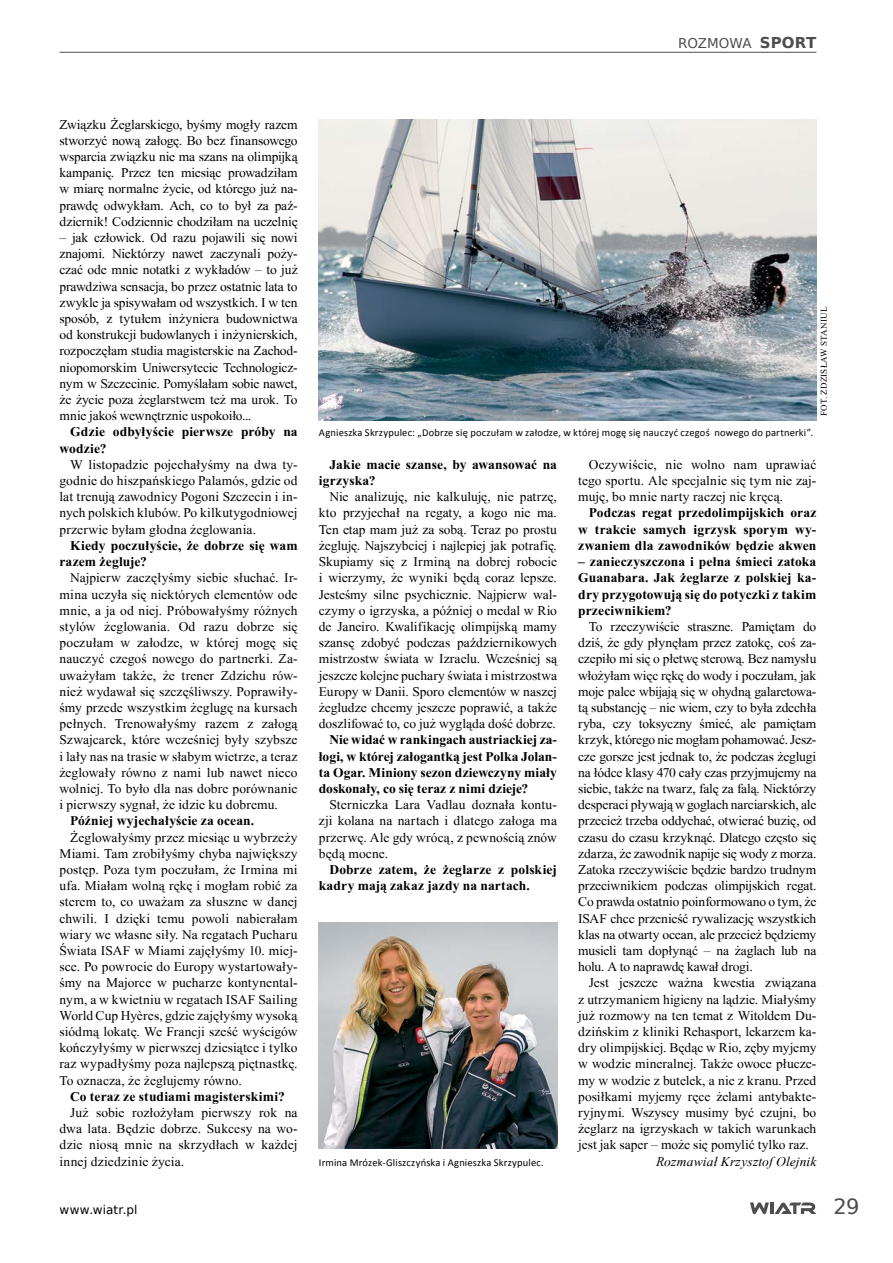
<style>
.page{position:relative;width:893px;height:1263px;background:#fff}
.page>*{position:absolute;margin:0;border:0;box-sizing:border-box;transform-origin:0 0}
.t1{font:21px "DejaVu Sans";color:#4d4d4f}
.t2{font:13.5px/16.2px "Times Roman PL";letter-spacing:.005em;color:#000;text-align:justify}
.t3{font:13.5px/16.2px "Times Roman Bold PL";letter-spacing:.01em;color:#000}
.t4{font:13.5px "Times Roman Italic PL";letter-spacing:.01em;color:#000}
.t5{font:13.5px "DejaVu Sans";letter-spacing:-.01em;color:#4d4d4f}
.t6{font:12px "DejaVu Sans";letter-spacing:.01em;color:#000}
.t7{font:10.5px "Calibri";letter-spacing:.015em;color:#000}
.t8{font:9px "Times Roman PL";letter-spacing:.02em;color:#000}
.s1{font-weight:700;font-size:15px}
</style>
<div class="page">
<svg style="left:750px;top:1202px;width:66px;height:12px"></svg>
<hr style="left:60px;top:52px;width:756px;height:1px;background:#4d4d4f">
<img style="left:319px;top:922px;width:238px;height:227px">
<img style="left:319px;top:119px;width:497px;height:301px">
<p class="t5" style="left:678px;top:32px;width:140px">ROZMOWA <span class="s1">SPORT</span></p>
<p class="t2" style="left:60px;top:116px;width:240px">Związku Żeglarskiego, byśmy mogły razem stworzyć nową załogę. Bo bez finansowego wsparcia związku nie ma szans na olimpijką kampanię. Przez ten miesiąc prowadziłam w miarę normalne życie, od którego już na&shy;prawdę odwykłam. Ach, co to był za paź&shy;dziernik! Codziennie chodziłam na uczelnię</p>
<p class="t2" style="left:60px;top:229px;width:240px">– jak człowiek. Od razu pojawili się nowi znajomi. Niektórzy nawet zaczynali poży&shy;czać ode mnie notatki z wykładów – to już prawdziwa sensacja, bo przez ostatnie lata to zwykle ja spisywałam od wszystkich. I w ten sposób, z tytułem inżyniera budownictwa od konstrukcji budowlanych i inżynierskich, rozpoczęłam studia magisterskie na Zachod&shy;niopomorskim Uniwersytecie Technologicz&shy;nym w Szczecinie. Pomyślałam sobie nawet, że życie poza żeglarstwem też ma urok. To mnie jakoś wewnętrznie uspokoiło...</p>
<p class="t3" style="left:60px;top:424px;width:240px;text-indent:11px">Gdzie odbyłyście pierwsze próby na wodzie?</p>
<p class="t2" style="left:60px;top:456px;width:240px;text-indent:11px">W listopadzie pojechałyśmy na dwa ty&shy;godnie do hiszpańskiego Palamós, gdzie od lat trenują zawodnicy Pogoni Szczecin i in&shy;nych polskich klubów. Po kilkutygodniowej przerwie byłam głodna żeglowania.</p>
<p class="t3" style="left:60px;top:537px;width:240px;text-indent:11px">Kiedy poczułyście, że dobrze się wam razem żegluje?</p>
<p class="t2" style="left:59px;top:570px;width:240px;text-indent:11px">Najpierw zaczęłyśmy siebie słuchać. Ir&shy;mina uczyła się niektórych elementów ode mnie, a ja od niej. Próbowałyśmy różnych stylów żeglowania. Od razu dobrze się poczułam w załodze, w której mogę się nauczyć czegoś nowego do partnerki. Za&shy;uważyłam także, że trener Zdzichu rów&shy;nież wydawał się szczęśliwszy. Poprawiły&shy;śmy przede wszystkim żeglugę na kursach pełnych. Trenowałyśmy razem z załogą Szwajcarek, które wcześniej były szybsze i lały nas na trasie w słabym wietrze, a teraz żeglowały równo z nami lub nawet nieco wolniej. To było dla nas dobre porównanie i pierwszy sygnał, że idzie ku dobremu.</p>
<p class="t3" style="left:70px;top:813px;width:186px">Później wyjechałyście za ocean.</p>
<p class="t2" style="left:59px;top:829px;width:240px;text-indent:11px">Żeglowałyśmy przez miesiąc u wybrzeży Miami. Tam zrobiłyśmy chyba największy postęp. Poza tym poczułam, że Irmina mi ufa. Miałam wolną rękę i mogłam robić za sterem to, co uważam za słuszne w danej chwili. I dzięki temu powoli nabierałam wiary we własne siły. Na regatach Pucharu Świata ISAF w Miami zajęłyśmy 10. miej&shy;sce. Po powrocie do Europy wystartowały&shy;śmy na Majorce w pucharze kontynental&shy;nym, a w kwietniu w regatach ISAF Sailing World Cup Hyères, gdzie zajęłyśmy wysoką siódmą lokatę. We Francji sześć wyścigów kończyłyśmy w pierwszej dziesiątce i tylko raz wypadłyśmy poza najlepszą piętnastkę.<br>To oznacza, że żeglujemy równo.</p>
<p class="t3" style="left:70px;top:1088px;width:216px">Co teraz ze studiami magisterskimi?</p>
<p class="t2" style="left:59px;top:1104px;width:240px;text-indent:11px">Już sobie rozłożyłam pierwszy rok na dwa lata. Będzie dobrze. Sukcesy na wo&shy;dzie niosą mnie na skrzydłach w każdej innej dziedzinie życia.</p>
<p class="t7" style="left:319px;top:426px;width:496px">Agnieszka Skrzypulec: „Dobrze się poczułam w załodze, w której mogę się nauczyć czegoś nowego do partnerki”.</p>
<p class="t8" style="left:819px;top:416px;width:111px;rotate:-90deg">FOT. ZDZISŁAW STANIUL</p>
<p class="t3" style="left:319px;top:456px;width:240px;text-indent:11px">Jakie macie szanse, by awansować na igrzyska?</p>
<p class="t2" style="left:319px;top:489px;width:240px;text-indent:11px">Nie analizuję, nie kalkuluję, nie patrzę, kto przyjechał na regaty, a kogo nie ma.<br>Ten etap mam już za sobą. Teraz po prostu żegluję. Najszybciej i najlepiej jak potrafię.<br>Skupiamy się z Irminą na dobrej robocie i wierzymy, że wyniki będą coraz lepsze.<br>Jesteśmy silne psychicznie. Najpierw wal&shy;czymy o igrzyska, a później o medal w Rio de Janeiro. Kwalifikację olimpijską mamy szansę zdobyć podczas październikowych mistrzostw świata w Izraelu. Wcześniej są jeszcze kolejne puchary świata i mistrzostwa Europy w Danii. Sporo elementów w naszej żegludze chcemy jeszcze poprawić, a także doszlifować to, co już wygląda dość dobrze.</p>
<p class="t3" style="left:319px;top:732px;width:240px;text-align:justify;text-indent:11px">Nie widać w rankingach austriackiej za&shy;łogi, w której załogantką jest Polka Jolan&shy;ta Ogar. Miniony sezon dziewczyny miały doskonały, co się teraz z nimi dzieje?</p>
<p class="t2" style="left:319px;top:796px;width:240px;text-indent:11px">Sterniczka Lara Vadlau doznała kontu&shy;zji kolana na nartach i dlatego załoga ma przerwę. Ale gdy wrócą, z pewnością znów będą mocne.</p>
<p class="t3" style="left:319px;top:861px;width:240px;text-indent:11px">Dobrze zatem, że żeglarze z polskiej kadry mają zakaz jazdy na nartach.</p>
<p class="t2" style="left:578px;top:456px;width:240px;text-indent:11px">Oczywiście, nie wolno nam uprawiać tego sportu. Ale specjalnie się tym nie zaj&shy;muję, bo mnie narty raczej nie kręcą.</p>
<p class="t3" style="left:578px;top:505px;width:240px;text-align:justify;text-indent:11px">Podczas regat przedolimpijskich oraz w trakcie samych igrzysk sporym wy&shy;zwaniem dla zawodników będzie akwen</p>
<p class="t3" style="left:578px;top:553px;width:240px;text-align:justify">– zanieczyszczona i pełna śmieci zatoka Guanabara. Jak żeglarze z polskiej ka&shy;dry przygotowują się do potyczki z takim przeciwnikiem?</p>
<p class="t2" style="left:578px;top:618px;width:240px;text-indent:11px">To rzeczywiście straszne. Pamiętam do dziś, że gdy płynęłam przez zatokę, coś za&shy;czepiło mi się o płetwę sterową. Bez namysłu włożyłam więc rękę do wody i poczułam, jak moje palce wbijają się w ohydną galaretowa&shy;tą substancję – nie wiem, czy to była zdechła ryba, czy toksyczny śmieć, ale pamiętam krzyk, którego nie mogłam pohamować. Jesz&shy;cze gorsze jest jednak to, że podczas żeglugi na łódce klasy 470 cały czas przyjmujemy na siebie, także na twarz, falę za falą. Niektórzy desperaci pływają w goglach narciarskich, ale przecież trzeba oddychać, otwierać buzię, od czasu do czasu krzyknąć. Dlatego często się zdarza, że zawodnik napije się wody z morza.<br>Zatoka rzeczywiście będzie bardzo trudnym przeciwnikiem podczas olimpijskich regat.<br>Co prawda ostatnio poinformowano o tym, że ISAF chce przenieść rywalizację wszystkich klas na otwarty ocean, ale przecież będziemy musieli tam dopłynąć – na żaglach lub na holu. A to naprawdę kawał drogi.</p>
<p class="t2" style="left:578px;top:975px;width:240px;text-indent:11px">Jest jeszcze ważna kwestia związana z utrzymaniem higieny na lądzie. Miałyśmy już rozmowy na ten temat z Witoldem Du&shy;dzińskim z kliniki Rehasport, lekarzem ka&shy;dry olimpijskiej. Będąc w Rio, zęby myjemy w wodzie mineralnej. Także owoce płucze&shy;my w wodzie z butelek, a nie z kranu. Przed posiłkami myjemy ręce żelami antybakte&shy;ryjnymi. Wszyscy musimy być czujni, bo żeglarz na igrzyskach w takich warunkach jest jak saper – może się pomylić tylko raz.</p>
<p class="t7" style="left:319px;top:1155px;width:227px">Irmina Mrózek-Gliszczyńska i Agnieszka Skrzypulec.</p>
<p class="t4" style="left:656px;top:1153px;width:162px">Rozmawiał Krzysztof Olejnik</p>
<p class="t6" style="left:60px;top:1200px;width:80px">www.wiatr.pl</p>
<h1 class="t1" style="left:833px;top:1190px;width:28px">29</h1>
</div>
